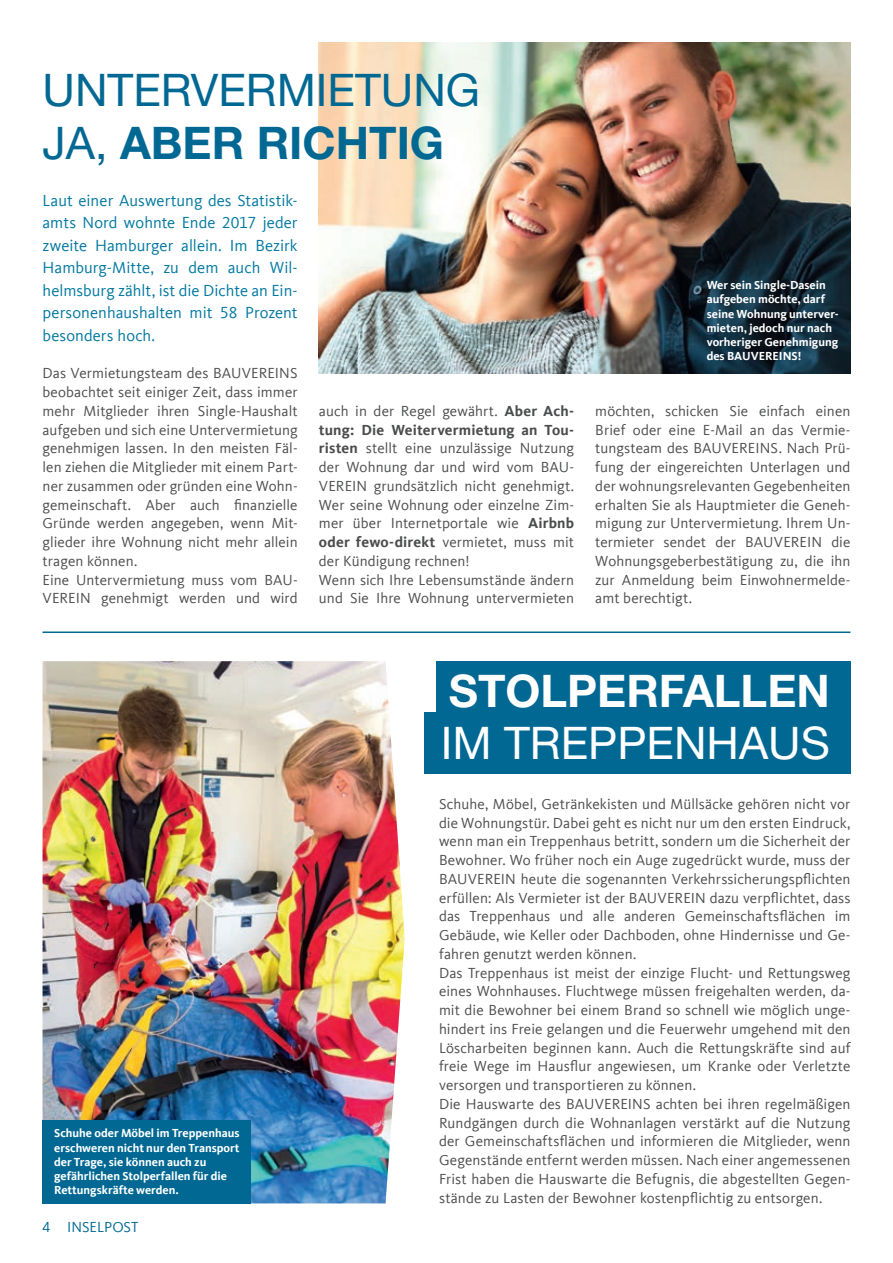
<style>
.page{position:relative;width:893px;height:1263px;background:#fff}
.page>*{position:absolute;margin:0;border:0;box-sizing:border-box;transform-origin:0 0}
.Subline{font:45px/52.5px "Helvetica Neue LT Pro";color:#006893}
.Subline-2{font:700 45px "Helvetica Neue LT Pro";color:#fff}
.Subline-3{font:45px "Helvetica Neue LT Pro";color:#fff}
.Fließ{font:16.5px/22.5px "Kievit Offc";letter-spacing:.005em;color:#0078a0;text-align:justify}
.Fließ-2{font:15px/18.8px "Kievit Offc";letter-spacing:.005em;color:#4b4c4d;text-align:justify}
.t1{font:15px "Kievit Offc";color:#006893}
.Fließ-3{font:700 12px/14.2px "Kievit Offc";color:#fff}
.s1{font-weight:700}
</style>
<div class="page">
<img style="left:319px;top:43px;width:531px;height:330px">
<hr style="left:43px;top:631px;width:807px;height:2px;background:#006893">
<img style="left:43px;top:661px;width:362px;height:542px">
<div style="left:436px;top:662px;width:414px;height:61px;background:#006893"></div>
<div style="left:423px;top:713px;width:427px;height:61px;background:#006893"></div>
<div style="left:43px;top:1120px;width:208px;height:83px;background:#006893"></div>
<p class="Subline" style="left:43px;top:63px;width:439px">UNTERVERMIETUNG<br>JA, <span class="s1">ABER RICHTIG</span></p>
<p class="Fließ" style="left:43px;top:189px;width:257px">Laut einer Auswertung des Statistik&shy;amts Nord wohnte Ende 2017 jeder zweite Hamburger allein. Im Bezirk Hamburg-Mitte, zu dem auch Wil&shy;helmsburg zählt, ist die Dichte an Ein&shy;personenhaushalten mit 58 Prozent besonders hoch.</p>
<p class="Fließ-2" style="left:43px;top:364px;width:257px">Das Vermietungsteam des BAUVEREINS beobachtet seit einiger Zeit, dass immer mehr Mitglieder ihren Single-Haushalt aufgeben und sich eine Untervermietung genehmigen lassen. In den meisten Fäl&shy;len ziehen die Mitglieder mit einem Part&shy;ner zusammen oder gründen eine Wohn&shy;gemeinschaft. Aber auch finanzielle Gründe werden angegeben, wenn Mit&shy;glieder ihre Wohnung nicht mehr allein tragen können.</p>
<p class="Fließ-2" style="left:43px;top:570px;width:257px">Eine Untervermietung muss vom BAU-<br>VEREIN genehmigt werden und wird</p>
<p class="Fließ-2" style="left:319px;top:402px;width:257px">auch in der Regel gewährt. <span class="s1">Aber Ach&shy;tung: Die Weitervermietung an Tou&shy;risten</span> stellt eine unzulässige Nutzung der Wohnung dar und wird vom BAU-VEREIN grundsätzlich nicht genehmigt.<br>Wer seine Wohnung oder einzelne Zim&shy;mer über Internetportale wie <span class="s1">Airbnb oder fewo-direkt</span> vermietet, muss mit der Kündigung rechnen!</p>
<p class="Fließ-2" style="left:319px;top:570px;width:257px">Wenn sich Ihre Lebensumstände ändern und Sie Ihre Wohnung untervermieten</p>
<p class="Fließ-3" style="left:707px;top:278px;width:134px">Wer sein Single-Dasein aufgeben möchte, darf seine Wohnung unterver&shy;mieten, jedoch nur nach vorheriger Genehmigung des BAUVEREINS!</p>
<p class="Fließ-2" style="left:595px;top:402px;width:257px">möchten, schicken Sie einfach einen Brief oder eine E-Mail an das Vermie&shy;tungsteam des BAUVEREINS. Nach Prü&shy;fung der eingereichten Unterlagen und der wohnungsrelevanten Gegebenheiten erhalten Sie als Hauptmieter die Geneh&shy;migung zur Untervermietung. Ihrem Un&shy;termieter sendet der BAUVEREIN die Wohnungsgeberbestätigung zu, die ihn zur Anmeldung beim Einwohnermelde&shy;amt berechtigt.</p>
<p class="Fließ-3" style="left:54px;top:1126px;width:187px">Schuhe oder Möbel im Treppenhaus erschweren nicht nur den Transport der Trage, sie können auch zu gefährlichen Stolperfallen für die<br>Rettungskräfte werden.</p>
<p class="t1" style="left:43px;top:1218px;width:98px">4 INSELPOST</p>
<p class="Subline-2" style="left:449px;top:662px;width:382px">STOLPERFALLEN</p>
<p class="Subline-3" style="left:441px;top:715px;width:391px">IM TREPPENHAUS</p>
<p class="Fließ-2" style="left:439px;top:794px;width:413px">Schuhe, Möbel, Getränkekisten und Müllsäcke gehören nicht vor die Wohnungstür. Dabei geht es nicht nur um den ersten Eindruck, wenn man ein Treppenhaus betritt, sondern um die Sicherheit der Bewohner. Wo früher noch ein Auge zugedrückt wurde, muss der BAUVEREIN heute die sogenannten Verkehrssicherungspflichten erfüllen: Als Vermieter ist der BAUVEREIN dazu verpflichtet, dass das Treppenhaus und alle anderen Gemeinschaftsflächen im Gebäude, wie Keller oder Dachboden, ohne Hindernisse und Ge&shy;fahren genutzt werden können.</p>
<p class="Fließ-2" style="left:439px;top:963px;width:413px">Das Treppenhaus ist meist der einzige Flucht- und Rettungsweg eines Wohnhauses. Fluchtwege müssen freigehalten werden, da&shy;mit die Bewohner bei einem Brand so schnell wie möglich unge&shy;hindert ins Freie gelangen und die Feuerwehr umgehend mit den Löscharbeiten beginnen kann. Auch die Rettungskräfte sind auf freie Wege im Hausflur angewiesen, um Kranke oder Verletzte versorgen und transportieren zu können.</p>
<p class="Fließ-2" style="left:439px;top:1094px;width:413px">Die Hauswarte des BAUVEREINS achten bei ihren regelmäßigen Rundgängen durch die Wohnanlagen verstärkt auf die Nutzung der Gemeinschaftsflächen und informieren die Mitglieder, wenn Gegenstände entfernt werden müssen. Nach einer angemessenen Frist haben die Hauswarte die Befugnis, die abgestellten Gegen&shy;stände zu Lasten der Bewohner kostenpflichtig zu entsorgen.</p>
</div>
